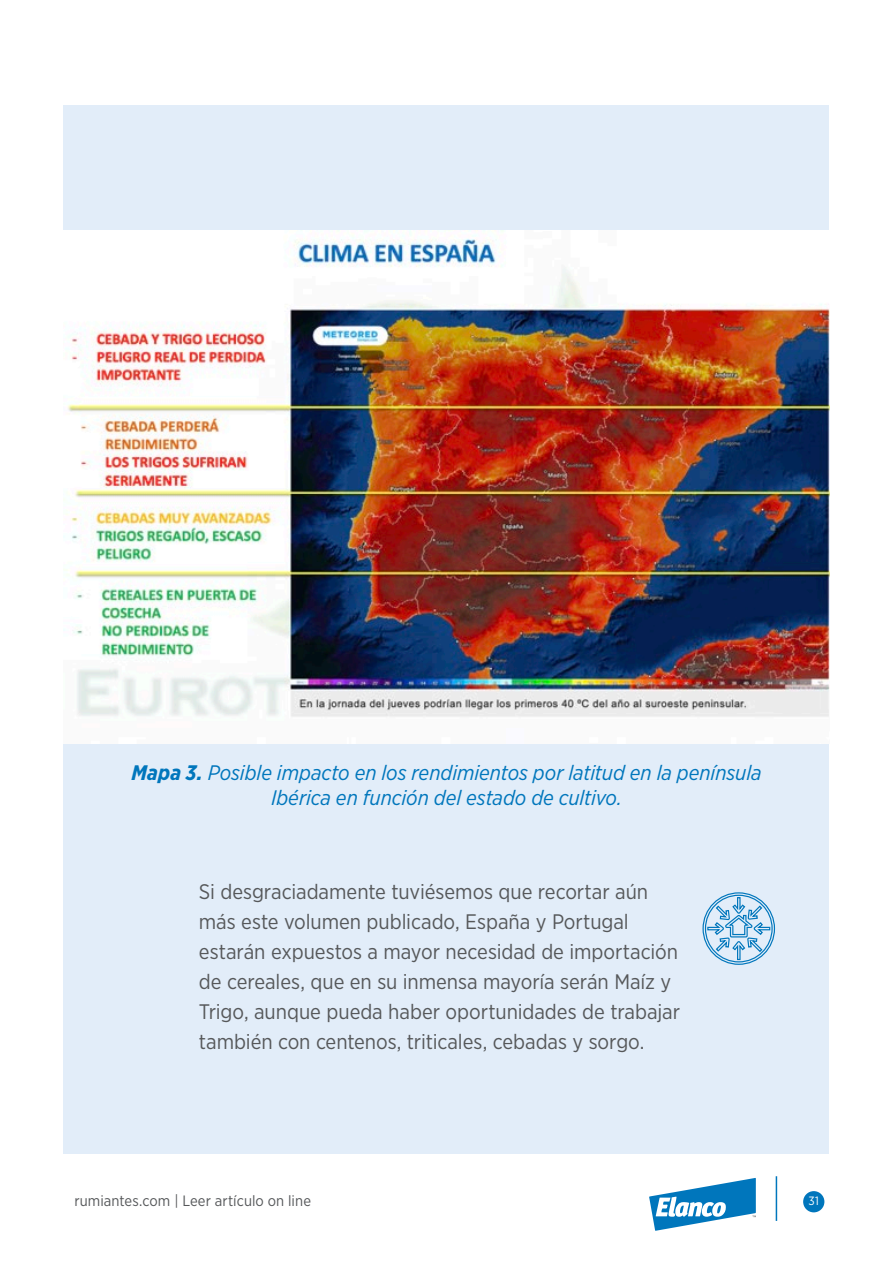
<style>
.page{position:relative;width:893px;height:1263px;background:#fff}
.page>*{position:absolute;margin:0;border:0;box-sizing:border-box;transform-origin:0 0}
.Online_txt{font:21px/30px "Gotham Narrow";letter-spacing:-.005em;color:#56585a}
.Online_txt-2{font:italic 21px/25.2px "Gotham Narrow";letter-spacing:-.005em;color:#0076bc;text-align:center}
.t1{font:15px "Gotham Narrow";letter-spacing:.005em;color:#56585a}
.t2{font:12px "Gotham Narrow";color:#fff}
.s1{font-weight:700}
</style>
<div class="page">
<div style="left:64px;top:105px;width:765px;height:1048px;background:#e2edf9"></div>
<div style="left:803px;top:1191px;width:21px;height:21px;background:#0076bc;border-radius:50%"></div>
<hr style="left:776px;top:1176px;width:1px;height:45px;background:#0076bc">
<svg style="left:649px;top:1178px;width:107px;height:53px"></svg>
<img style="left:64px;top:230px;width:765px;height:514px">
<svg style="left:702px;top:892px;width:74px;height:73px"></svg>
<p class="Online_txt-2" style="left:131px;top:760px;width:632px"><span class="s1">Mapa 3.</span> Posible impacto en los rendimientos por latitud en la península<br>Ibérica en función del estado de cultivo.</p>
<p class="Online_txt" style="left:199px;top:876px;width:483px">Si desgraciadamente tuviésemos que recortar aún más este volumen publicado, España y Portugal estarán expuestos a mayor necesidad de importación de cereales, que en su inmensa mayoría serán Maíz y Trigo, aunque pueda haber oportunidades de trabajar también con centenos, triticales, cebadas y sorgo.</p>
<p class="t1" style="left:74px;top:1191px;width:238px">rumiantes.com | Leer artículo on line</p>
<p class="t2" style="left:809px;top:1194px;width:12px">31</p>
</div>
